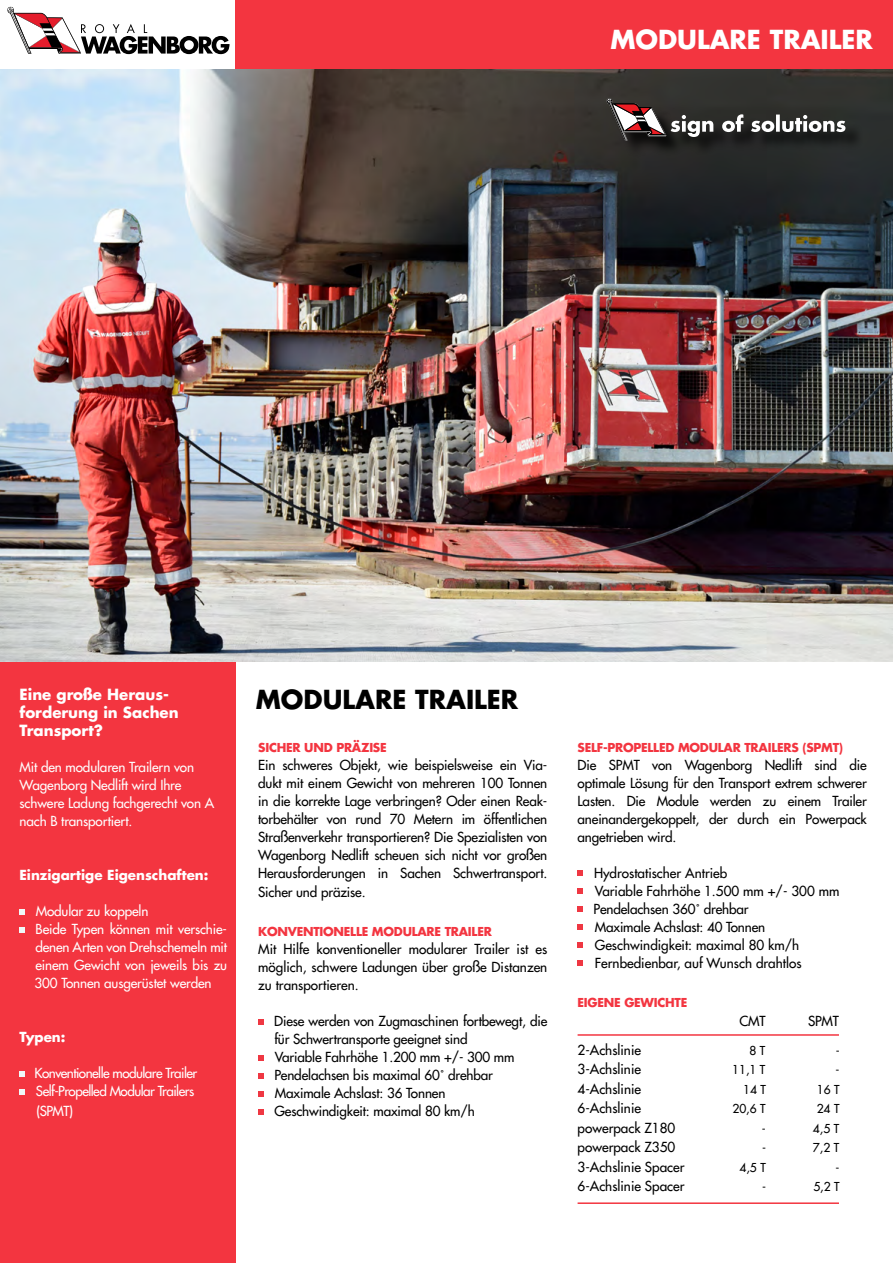
<style>
.page{position:relative;width:893px;height:1263px;background:#fff}
.page>*{position:absolute;margin:0;border:0;box-sizing:border-box;transform-origin:0 0}
.t1{font:700 25.5px "Futura LT";color:#fff}
.t2{font:700 25.5px "Futura LT";color:#000}
.t3{font:700 15px/18px "Futura LT";color:#fff}
.t4{font:13.5px/18px "Futura LT";letter-spacing:-.01em;color:#000;text-align:justify}
.t5{font:13.5px/18px "Futura LT";letter-spacing:-.01em;color:#fff}
.t6{font:13.5px/18px "Futura LT";letter-spacing:-.01em;color:#fefefe}
.t7{font:13.5px/18px "Futura LT";letter-spacing:-.04em;color:#fff}
.t8{font:700 13.5px "Futura LT";color:#fff}
.t9{font:700 12px "Futura LT";letter-spacing:-.02em;color:#f33540}
.t10{font:12px "Futura LT";color:#000}
</style>
<div class="page">
<svg style="left:7px;top:7px;width:223px;height:47px"></svg>
<div style="left:236px;top:0;width:657px;height:70px;background:#f33540"></div>
<div style="left:0;top:661px;width:236px;height:602px;background:#f33540"></div>
<svg style="left:258px;top:1019px;width:6px;height:6px"></svg>
<svg style="left:258px;top:1055px;width:6px;height:6px"></svg>
<svg style="left:258px;top:1073px;width:6px;height:6px"></svg>
<svg style="left:258px;top:1091px;width:6px;height:6px"></svg>
<svg style="left:258px;top:1109px;width:6px;height:6px"></svg>
<svg style="left:20px;top:909px;width:5px;height:6px"></svg>
<svg style="left:20px;top:927px;width:5px;height:6px"></svg>
<svg style="left:20px;top:1071px;width:5px;height:6px"></svg>
<svg style="left:20px;top:1089px;width:5px;height:6px"></svg>
<svg style="left:578px;top:871px;width:5px;height:5px"></svg>
<svg style="left:578px;top:889px;width:5px;height:5px"></svg>
<svg style="left:578px;top:907px;width:5px;height:5px"></svg>
<svg style="left:578px;top:925px;width:5px;height:5px"></svg>
<svg style="left:578px;top:943px;width:5px;height:5px"></svg>
<svg style="left:578px;top:961px;width:5px;height:5px"></svg>
<img style="left:0;top:70px;width:893px;height:591px">
<div style="left:609px;top:101px;width:255px;height:58px;background:#000;opacity:.75"></div>
<svg style="left:606px;top:98px;width:239px;height:42px;background:#524d4b"></svg>
<hr style="left:578px;top:1202px;width:261px;height:2px;background:#f33540">
<hr style="left:578px;top:1034px;width:261px;height:2px;background:#f33540">
<h1 class="t1" style="left:610px;top:22px;width:264px">MODULARE TRAILER</h1>
<p class="t3" style="left:20px;top:685px;width:161px">Eine große Heraus&shy;forderung in Sachen<br>Transport?</p>
<p class="t6" style="left:20px;top:758px;width:196px">Mit den modularen Trailern von<br>Wagenborg Nedlift wird Ihre schwere Ladung fachgerecht von A nach B transportiert.</p>
<p class="t8" style="left:20px;top:866px;width:190px">Einzigartige Eigenschaften:</p>
<p class="t5" style="left:35px;top:902px;width:194px">Modular zu koppeln<br>Beide Typen können mit verschie&shy;denen Arten von Drehschemeln mit einem Gewicht von jeweils bis zu<br>300 Tonnen ausgerüstet werden</p>
<p class="t8" style="left:20px;top:1028px;width:47px">Typen:</p>
<p class="t7" style="left:35px;top:1064px;width:164px">Konventionelle modulare Trailer<br>Self-Propelled Modular Trailers</p>
<p class="t5" style="left:36px;top:1102px;width:38px">(SPMT)</p>
<h1 class="t2" style="left:256px;top:682px;width:264px">MODULARE TRAILER</h1>
<p class="t9" style="left:258px;top:739px;width:130px">SICHER UND PRÄZISE</p>
<p class="t4" style="left:258px;top:755px;width:291px">Ein schweres Objekt, wie beispielsweise ein Via&shy;dukt mit einem Gewicht von mehreren 100 Tonnen in die korrekte Lage verbringen? Oder einen Reak&shy;torbehälter von rund 70 Metern im öffentlichen Straßenverkehr transportieren? Die Spezialisten von Wagenborg Nedlift scheuen sich nicht vor großen Herausforderungen in Sachen Schwertransport.</p>
<p class="t4" style="left:258px;top:883px;width:109px">Sicher und präzise.</p>
<p class="t9" style="left:258px;top:924px;width:235px">KONVENTIONELLE MODULARE TRAILER</p>
<p class="t4" style="left:258px;top:940px;width:291px">Mit Hilfe konventioneller modularer Trailer ist es möglich, schwere Ladungen über große Distanzen zu transportieren.</p>
<p class="t4" style="left:274px;top:1012px;width:275px;text-align:left">Diese werden von Zugmaschinen fortbewegt, die für Schwertransporte geeignet sind<br>Variable Fahrhöhe 1.200 mm +/- 300 mm Pendelachsen bis maximal 60˚ drehbar Maximale Achslast: 36 Tonnen<br>Geschwindigkeit: maximal 80 km/h</p>
<p class="t9" style="left:578px;top:739px;width:267px">SELF-PROPELLED MODULAR TRAILERS (SPMT)</p>
<p class="t4" style="left:578px;top:755px;width:291px">Die SPMT von Wagenborg Nedlift sind die optimale Lösung für den Transport extrem schwerer Lasten. Die Module werden zu einem Trailer aneinandergekoppelt, der durch ein Powerpack angetrieben wird.</p>
<p class="t4" style="left:593px;top:863px;width:247px;text-align:left">Hydrostatischer Antrieb<br>Variable Fahrhöhe 1.500 mm +/- 300 mm<br>Pendelachsen 360˚ drehbar<br>Maximale Achslast: 40 Tonnen<br>Geschwindigkeit: maximal 80 km/h<br>Fernbedienbar, auf Wunsch drahtlos</p>
<p class="t9" style="left:578px;top:994px;width:111px">EIGENE GEWICHTE</p>
<p class="t4" style="left:740px;top:1012px;width:28px">CMT</p>
<p class="t4" style="left:808px;top:1012px;width:32px">SPMT</p>
<p class="t4" style="left:578px;top:1040px;width:65px">2-Achslinie</p>
<p class="t10" style="left:750px;top:1042px;width:17px">8 T</p>
<p class="t10" style="left:836px;top:1042px;width:5px">-</p>
<p class="t4" style="left:578px;top:1060px;width:65px">3-Achslinie</p>
<p class="t10" style="left:732px;top:1062px;width:35px">11,1 T</p>
<p class="t10" style="left:836px;top:1062px;width:5px">-</p>
<p class="t4" style="left:578px;top:1079px;width:65px">4-Achslinie</p>
<p class="t10" style="left:743px;top:1081px;width:24px">14 T</p>
<p class="t10" style="left:817px;top:1081px;width:24px">16 T</p>
<p class="t4" style="left:578px;top:1099px;width:65px">6-Achslinie</p>
<p class="t10" style="left:732px;top:1101px;width:35px">20,6 T</p>
<p class="t10" style="left:817px;top:1101px;width:24px">24 T</p>
<p class="t4" style="left:578px;top:1118px;width:99px">powerpack Z180</p>
<p class="t10" style="left:762px;top:1120px;width:5px">-</p>
<p class="t10" style="left:813px;top:1120px;width:28px">4,5 T</p>
<p class="t4" style="left:578px;top:1138px;width:99px">powerpack Z350</p>
<p class="t10" style="left:762px;top:1140px;width:5px">-</p>
<p class="t10" style="left:813px;top:1140px;width:28px">7,2 T</p>
<p class="t4" style="left:578px;top:1157px;width:108px">3-Achslinie Spacer</p>
<p class="t10" style="left:739px;top:1159px;width:28px">4,5 T</p>
<p class="t10" style="left:836px;top:1159px;width:5px">-</p>
<p class="t4" style="left:578px;top:1177px;width:108px">6-Achslinie Spacer</p>
<p class="t10" style="left:762px;top:1179px;width:5px">-</p>
<p class="t10" style="left:813px;top:1179px;width:28px">5,2 T</p>
</div>
